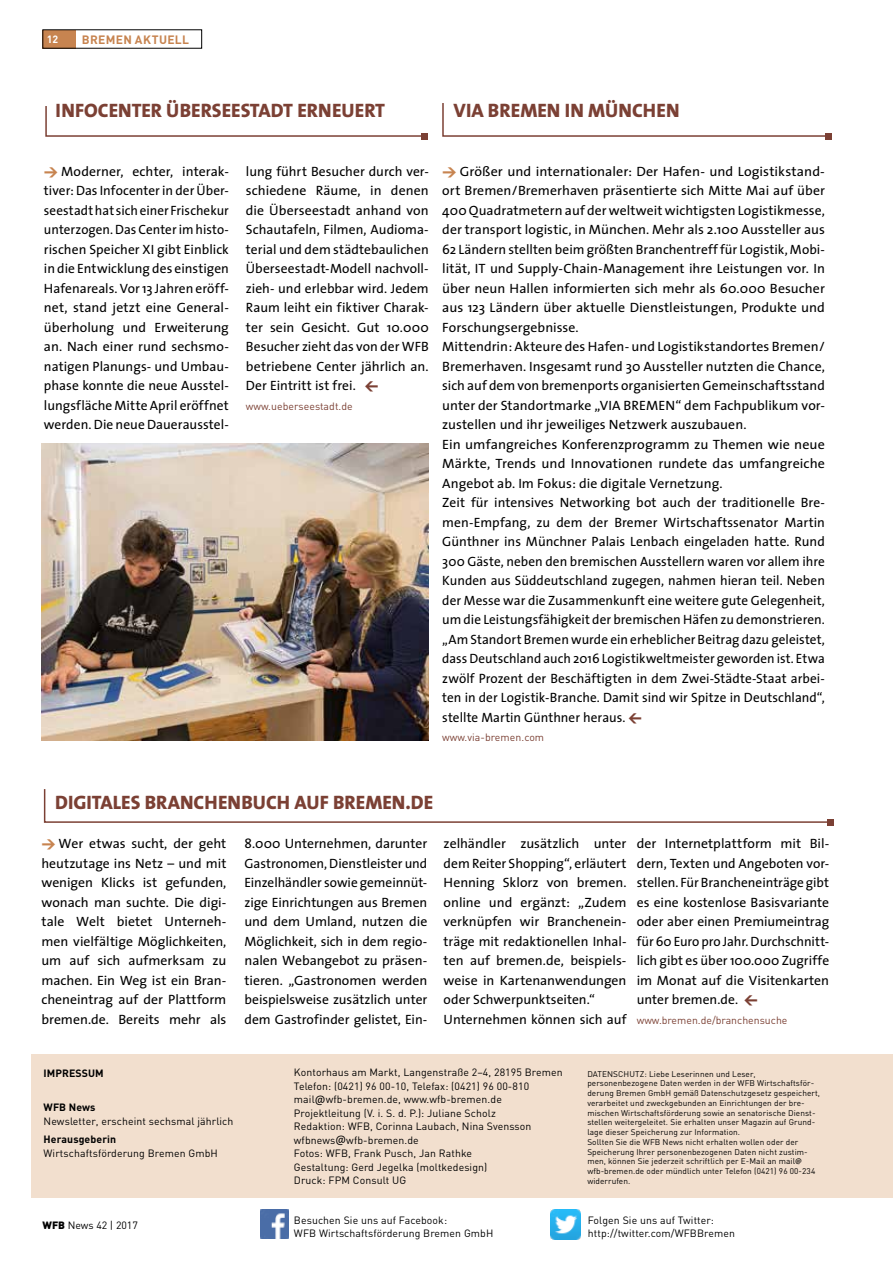
<style>
.page{position:relative;width:893px;height:1263px;background:#fff}
.page>*{position:absolute;margin:0;border:0;box-sizing:border-box;transform-origin:0 0}
.t1{font:800 19.5px "The Sans";color:#7b4034}
.t2{font:13.5px/19.5px "The Sans";color:#000;text-align:justify}
.t3{font:13.5px/19.5px "The Sans";color:#000;scale:1.04 1}
.t4{font:700 12px "DIN";letter-spacing:.03em;color:#c78450}
.t5{font:10.5px/13.5px "DIN";letter-spacing:.01em;color:#000}
.t6{font:10.5px "DIN";color:#7b4034}
.t7{font:700 10.5px "DIN";letter-spacing:.01em;color:#000}
.t8{font:700 10.5px "DIN";color:#fff}
.t9{font:8.25px/9.8px "DIN";letter-spacing:.01em;color:#000}
.s1{font-family:"DIN Black Expert";color:#c78450}
.s2{font-family:"DIN Black Expert";color:#7b4034}
.s3{font-weight:900}
.s4{font-family:"Fago No Regular Lf Caps"}
.s5{font-family:"The Sans"}
</style>
<div class="page">
<img style="left:41px;top:443px;width:387px;height:297px">
<div style="left:43px;top:30px;width:33px;height:18px;background:#c78450"></div>
<svg style="left:43px;top:789px;width:790px;height:36px"></svg>
<svg style="left:45px;top:106px;width:382px;height:33px"></svg>
<div style="left:31px;top:1054px;width:862px;height:143px;background:#f2dfce"></div>
<img style="left:260px;top:1210px;width:29px;height:28px">
<img style="left:550px;top:1210px;width:30px;height:30px">
<svg style="left:442px;top:103px;width:389px;height:36px"></svg>
<p class="t8" style="left:47px;top:32px;width:13px">12</p>
<p class="t4" style="left:82px;top:32px;width:109px">BREMEN AKTUELL</p>
<h1 class="t1" style="left:56px;top:94px;width:331px">INFOCENTER ÜBERSEESTADT ERNEUERT</h1>
<h1 class="t1" style="left:454px;top:94px;width:59px">VIA BREMEN</h1>
<h1 class="t1" style="left:565px;top:94px;width:116px">IN MÜNCHEN</h1>
<p class="t2" style="left:44px;top:161px;width:186px"><span class="s1">W</span> Moderner, echter, interak&shy;tiver: Das Infocenter in der Über&shy;seestadthat sicheiner Frischekur unterzogen.Das Centerim histo&shy;rischen Speicher XI gibt Einblick in die Entwicklung des einstigen Hafenareals. Vor 13 Jahren eröff&shy;net, stand jetzt eine General&shy;überholung und Erweiterung an. Nach einer rund sechsmo&shy;natigen Planungs- und Umbau&shy;phase konnte die neue Ausstel&shy;lungsfläche Mitte April eröffnet werden. Die neue Dauerausstel-</p>
<p class="t2" style="left:246px;top:161px;width:184px">lung führt Besucher durch ver&shy;schiedene Räume, in denen die Überseestadt anhand von Schautafeln, Filmen, Audioma&shy;terial und dem städtebaulichen Überseestadt-Modell nachvoll&shy;zieh- und erlebbar wird. Jedem Raum leiht ein fiktiver Charak&shy;ter sein Gesicht. Gut 10.000<br>Besucher zieht das von der WFB betriebene Center jährlich an.<br>Der Eintritt ist frei. <span class="s2">V</span></p>
<p class="t6" style="left:246px;top:399px;width:108px">www.ueberseestadt.de</p>
<p class="t3" style="left:442px;top:161px;width:369px"><span class="s1">W</span> Größer und internationaler: Der Hafen- und Logistikstand&shy;ort Bremen/Bremerhaven präsentierte sich Mitte Mai auf über 400 Quadratmetern auf der weltweit wichtigsten Logistikmesse, der transport logistic, in München. Mehr als 2.100 Aussteller aus 62 Ländern stellten beim größten Branchentrefffür Logistik, Mobi&shy;lität, IT und Supply-Chain-Management ihre Leistungen vor. In über neun Hallen informierten sich mehr als 60.000 Besucher aus 123 Ländern über aktuelle Dienstleistungen, Produkte und Forschungsergebnisse.<br>Mittendrin: Akteure des Hafen- und Logistikstandortes Bremen/ Bremerhaven. Insgesamt rund 30 Aussteller nutzten die Chance, sich auf dem von bremenports organisierten Gemeinschaftsstand unter der Standortmarke „VIA BREMEN“ dem Fachpublikum vor&shy;zustellen und ihr jeweiliges Netzwerk auszubauen.<br>Ein umfangreiches Konferenzprogramm zu Themen wie neue Märkte, Trends und Innovationen rundete das umfangreiche Angebot ab. Im Fokus: die digitale Vernetzung.<br>Zeit für intensives Networking bot auch der traditionelle Bre&shy;men-Empfang, zu dem der Bremer Wirtschaftssenator Martin Günthner ins Münchner Palais Lenbach eingeladen hatte. Rund 300 Gäste, neben den bremischen Ausstellern waren vor allem ihre Kunden aus Süddeutschland zugegen, nahmen hieran teil. Neben der Messe war die Zusammenkunft eine weitere gute Gelegenheit, um die Leistungsfähigkeit der bremischen Häfen zu demonstrieren. „Am Standort Bremen wurde ein erheblicher Beitrag dazu geleistet, dass Deutschland auch 2016 Logistikweltmeister geworden ist. Etwa zwölf Prozent der Beschäftigten in dem Zwei-Städte-Staat arbei&shy;ten in der Logistik-Branche. Damit sind wir Spitze in Deutschland“, stellte Martin Günthner heraus. <span class="s2">V</span></p>
<p class="t6" style="left:442px;top:731px;width:103px">www.via-bremen.com</p>
<h1 class="t1" style="left:55px;top:786px;width:10px">DIGI</h1>
<h1 class="t1" style="left:92px;top:786px;width:343px">TALES BRANCHENBUCH AUF BREMEN.DE</h1>
<p class="t2" style="left:41px;top:834px;width:186px"><span class="s1">W</span> Wer etwas sucht, der geht heutzutage ins Netz – und mit wenigen Klicks ist gefunden, wonach man suchte. Die digi&shy;tale Welt bietet Unterneh&shy;men vielfältige Möglichkeiten, um auf sich aufmerksam zu machen. Ein Weg ist ein Bran&shy;cheneintrag auf der Plattform bremen.de. Bereits mehr als</p>
<p class="t2" style="left:244px;top:834px;width:184px">8.000 Unternehmen, darunter Gastronomen,Dienstleister und Einzelhändler sowie gemeinnüt&shy;zige Einrichtungen aus Bremen und dem Umland, nutzen die Möglichkeit, sich in dem regio&shy;nalen Webangebot zu präsen&shy;tieren. „Gastronomen werden beispielsweise zusätzlich unter dem Gastrofinder gelistet, Ein-</p>
<p class="t2" style="left:444px;top:834px;width:184px;text-align:left">zelhändler zusätzlich unter dem Reiter Shopping“, erläutert<br>Henning Sklorz von bremen. online und ergänzt: „Zudem verknüpfen wir Branchenein&shy;träge mit redaktionellen Inhal&shy;ten auf bremen.de, beispiels&shy;weise in Kartenanwendungen oder Schwerpunktseiten.“<br>Unternehmen können sich auf</p>
<p class="t2" style="left:637px;top:834px;width:194px">der Internetplattform mit Bil&shy;dern, Texten und Angeboten vor&shy;stellen. Für Brancheneinträge gibt es eine kostenlose Basisvariante oder aber einen Premiumeintrag für 60Euro pro Jahr.Durchschnitt&shy;lich gibt es über 100.000 Zugriffe im Monat auf die Visitenkarten unter bremen.de. <span class="s2">V</span></p>
<p class="t6" style="left:637px;top:1013px;width:152px">www.bremen.de/branchensuche</p>
<p class="t7" style="left:44px;top:1066px;width:62px">I MPRESSUM</p>
<p class="t7" style="left:44px;top:1100px;width:53px">WFB News</p>
<p class="t5" style="left:44px;top:1114px;width:191px">Newsletter, erscheint sechsmal jährlich</p>
<p class="t7" style="left:44px;top:1132px;width:74px">Herausgeberin</p>
<p class="t5" style="left:44px;top:1146px;width:176px">Wirtschaftsförderung Bremen GmbH</p>
<p class="t5" style="left:43px;top:1218px;width:97px"><span class="s3">wfb</span> News 42 | 2017</p>
<p class="t5" style="left:294px;top:1066px;width:270px">Kontorhaus am Markt, Langenstraße 2–4, 28195 Bremen Telefon: (0421) 96 00-10, Telefax: (0421) 96 00-810 mail<span class="s4">@</span>wfb-bremen.de, www.wfb-bremen.de Projektleitung (V. i. S. d. P.): Juliane Scholz<br>Redaktion: WFB, Corinna Laubach, Nina Svensson wfbnews<span class="s4">@</span>wfb-bremen.de<br>Fotos: WFB, Frank Pusch, Jan Rathke<br>Gestaltung: Gerd Jegelka (moltkedesign)<br>Druck: FPM Consult UG</p>
<p class="t9" style="left:587px;top:1068px;width:234px">DATENSCHUTZ: Liebe Leserinnen und Leser, personenbezogene Daten werden in der WFB Wirtschaftsför&shy;derung Bremen GmbH gemäß Datenschutzgesetz gespeichert, verarbeitet und zweckgebunden an Einrichtungen der bre&shy;mischen Wirtschaftsförderung sowie an senatorische Dienst&shy;stellen weitergeleitet. Sie erhalten unser Magazin auf Grund&shy;lage dieser Speicherung zur Information.<br>Sollten Sie die WFB News nicht erhalten wollen oder der Speicherung Ihrer personenbezogenen Daten nicht zustim&shy;men, können Sie jederzeit schriftlich per E-Mail an mail<span class="s5">@ </span>wfb-bremen.de oder mündlich unter Telefon (0421) 96 00-234 widerrufen.</p>
<p class="t5" style="left:294px;top:1213px;width:201px">Besuchen Sie uns auf Facebook:<br>WFB Wirtschaftsförderung Bremen GmbH</p>
<p class="t5" style="left:588px;top:1213px;width:149px">Folgen Sie uns auf Twitter: http://twitter.com/WFBBremen</p>
</div>
